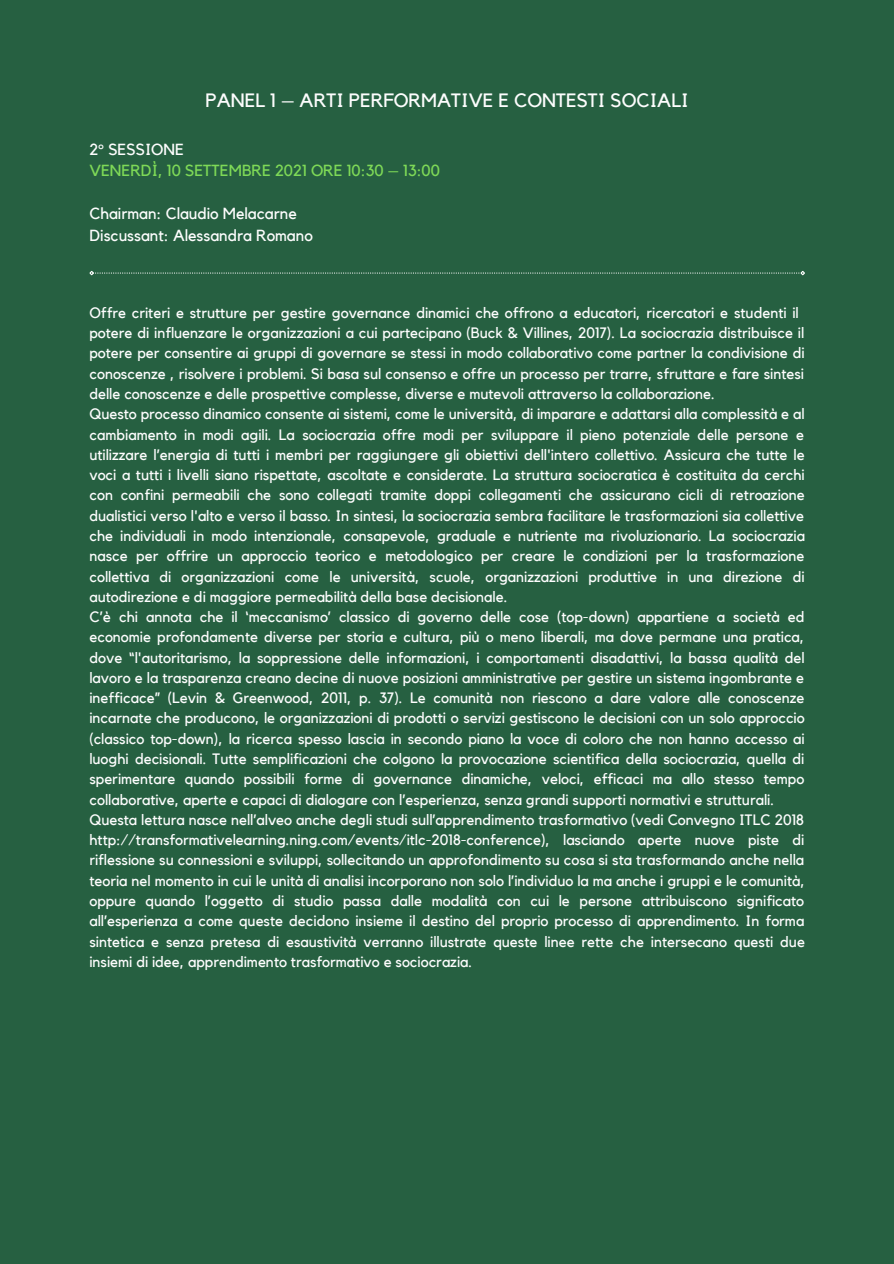
<style>
.page{position:relative;width:894px;height:1264px;background:#fff}
.page>*{position:absolute;margin:0;border:0;box-sizing:border-box;transform-origin:0 0}
.t1{font:19.2px "Kollektif";color:#fdfdfd}
.t2{font:16.05px/21.5px "Kollektif";color:#fdfdfd}
.t3{font:16.05px "Kollektif";color:#7ed957}
.t4{font:15px/20.2px "Kollektif";color:#fdfdfd}
</style>
<div class="page">
<div style="left:0;top:0;width:893px;height:1263px;background:#266041"></div>
<svg style="left:89px;top:270px;width:716px;height:6px"></svg>
<p class="t1" style="left:205px;top:91px;width:484px">PANEL 1 – ARTI PERFORMATIVE E CONTESTI SOCIALI</p>
<p class="t2" style="left:89px;top:139px;width:96px">2° SESSIONE</p>
<p class="t3" style="left:89px;top:163px;width:352px">VENERDÌ, 10 SETTEMBRE 2021 ORE 10:30 – 13:00</p>
<p class="t2" style="left:89px;top:203px;width:225px">Chairman: Claudio Melacarne<br>Discussant: Alessandra Romano</p>
<p class="t4" style="left:89px;top:303px;width:716px">Offre criteri e strutture per gestire governance dinamici che offrono a educatori, ricercatori e studenti il potere di influenzare le organizzazioni a cui partecipano (Buck &amp; Villines, 2017). La sociocrazia distribuisce il potere per consentire ai gruppi di governare se stessi in modo collaborativo come partner la condivisione di conoscenze , risolvere i problemi. Si basa sul consenso e offre un processo per trarre, sfruttare e fare sintesi delle conoscenze e delle prospettive complesse, diverse e mutevoli attraverso la collaborazione.<br>Questo processo dinamico consente ai sistemi, come le università, di imparare e adattarsi alla complessità e al cambiamento in modi agili. La sociocrazia offre modi per sviluppare il pieno potenziale delle persone e utilizzare l’energia di tutti i membri per raggiungere gli obiettivi dell'intero collettivo. Assicura che tutte le voci a tutti i livelli siano rispettate, ascoltate e considerate. La struttura sociocratica è costituita da cerchi con confini permeabili che sono collegati tramite doppi collegamenti che assicurano cicli di retroazione dualistici verso l'alto e verso il basso. In sintesi, la sociocrazia sembra facilitare le trasformazioni sia collettive che individuali in modo intenzionale, consapevole, graduale e nutriente ma rivoluzionario. La sociocrazia nasce per offrire un approccio teorico e metodologico per creare le condizioni per la trasformazione collettiva di organizzazioni come le università, scuole, organizzazioni produttive in una direzione di autodirezione e di maggiore permeabilità della base decisionale.<br>C’è chi annota che il ‘meccanismo’ classico di governo delle cose (top-down) appartiene a società ed economie profondamente diverse per storia e cultura, più o meno liberali, ma dove permane una pratica, dove “l'autoritarismo, la soppressione delle informazioni, i comportamenti disadattivi, la bassa qualità del lavoro e la trasparenza creano decine di nuove posizioni amministrative per gestire un sistema ingombrante e inefficace” (Levin &amp; Greenwood, 2011, p. 37). Le comunità non riescono a dare valore alle conoscenze incarnate che producono, le organizzazioni di prodotti o servizi gestiscono le decisioni con un solo approccio (classico top-down), la ricerca spesso lascia in secondo piano la voce di coloro che non hanno accesso ai luoghi decisionali. Tutte semplificazioni che colgono la provocazione scientifica della sociocrazia, quella di sperimentare quando possibili forme di governance dinamiche, veloci, efficaci ma allo stesso tempo collaborative, aperte e capaci di dialogare con l’esperienza, senza grandi supporti normativi e strutturali.<br>Questa lettura nasce nell’alveo anche degli studi sull’apprendimento trasformativo (vedi Convegno ITLC 2018 http://transformativelearning.ning.com/events/itlc-2018-conference), lasciando aperte nuove piste di riflessione su connessioni e sviluppi, sollecitando un approfondimento su cosa si sta trasformando anche nella teoria nel momento in cui le unità di analisi incorporano non solo l’individuo la ma anche i gruppi e le comunità, oppure quando l’oggetto di studio passa dalle modalità con cui le persone attribuiscono significato all’esperienza a come queste decidono insieme il destino del proprio processo di apprendimento. In forma sintetica e senza pretesa di esaustività verranno illustrate queste linee rette che intersecano questi due insiemi di idee, apprendimento trasformativo e sociocrazia.</p>
</div>
